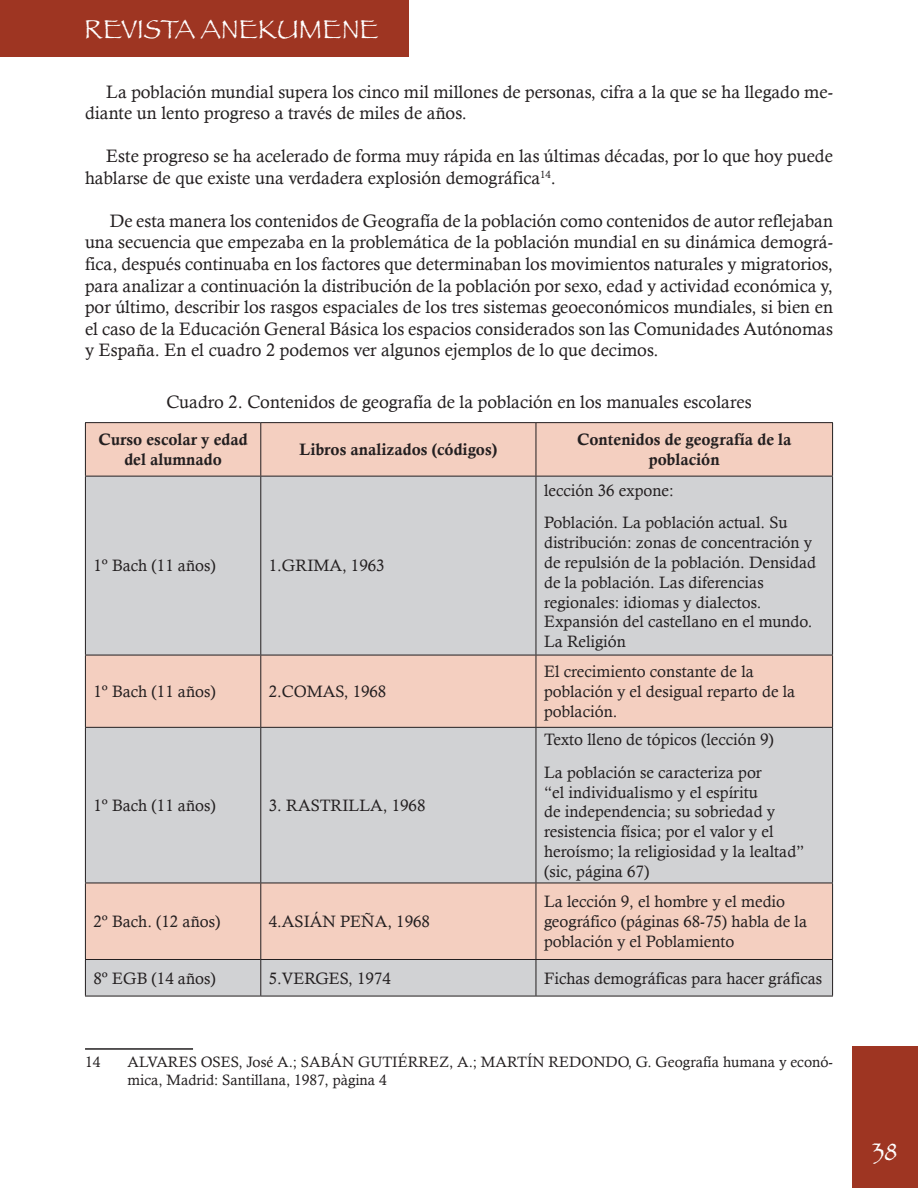
<style>
.page{position:relative;width:918px;height:1188px;background:#fff}
.page>*{position:absolute;margin:0;border:0;box-sizing:border-box;transform-origin:0 0}
.t1{font:27px "Papyrus";color:#fff}
.t2{font:25.5px "Papyrus";color:#fff}
.t3{font:18px/21.6px "Calisto";color:#231f20}
.t4{font:16.5px/19.8px "Calisto";color:#231f20}
.t5{font:16.5px/19.8px "Calis MT Bol";color:#231f20;text-align:center}
.t6{font:15px/18px "Calisto";color:#231f20}
</style>
<div class="page">
<div style="left:0;top:0;width:409px;height:56px;background:#9e3522"></div>
<div style="left:852px;top:1047px;width:66px;height:141px;background:#9e3522"></div>
<div style="left:86px;top:423px;width:746px;height:53px;background:#f4cfc0"></div>
<svg style="left:86px;top:477px;width:746px;height:519px;background:#dad0cd"></svg>
<hr style="left:832px;top:423px;width:1px;height:53px;background:#231f20">
<hr style="left:832px;top:477px;width:1px;height:178px;background:#231f20">
<hr style="left:832px;top:655px;width:1px;height:72px;background:#231f20">
<hr style="left:832px;top:728px;width:1px;height:155px;background:#231f20">
<hr style="left:832px;top:883px;width:1px;height:76px;background:#231f20">
<hr style="left:832px;top:960px;width:1px;height:36px;background:#231f20">
<hr style="left:85px;top:422px;width:176px;height:1px;background:#231f20">
<hr style="left:261px;top:422px;width:275px;height:1px;background:#231f20">
<hr style="left:536px;top:422px;width:297px;height:1px;background:#231f20">
<hr style="left:85px;top:476px;width:176px;height:1px;background:#231f20">
<hr style="left:261px;top:476px;width:275px;height:1px;background:#231f20">
<hr style="left:536px;top:476px;width:297px;height:1px;background:#231f20">
<hr style="left:85px;top:655px;width:176px;height:1px;background:#231f20">
<hr style="left:261px;top:655px;width:275px;height:1px;background:#231f20">
<hr style="left:536px;top:655px;width:297px;height:1px;background:#231f20">
<hr style="left:85px;top:727px;width:176px;height:1px;background:#231f20">
<hr style="left:261px;top:727px;width:275px;height:1px;background:#231f20">
<hr style="left:536px;top:727px;width:297px;height:1px;background:#231f20">
<hr style="left:85px;top:883px;width:176px;height:1px;background:#231f20">
<hr style="left:261px;top:883px;width:275px;height:1px;background:#231f20">
<hr style="left:536px;top:883px;width:297px;height:1px;background:#231f20">
<hr style="left:85px;top:959px;width:176px;height:1px;background:#231f20">
<hr style="left:261px;top:959px;width:275px;height:1px;background:#231f20">
<hr style="left:536px;top:959px;width:297px;height:1px;background:#231f20">
<hr style="left:85px;top:996px;width:176px;height:1px;background:#231f20">
<hr style="left:261px;top:996px;width:275px;height:1px;background:#231f20">
<hr style="left:536px;top:996px;width:297px;height:1px;background:#231f20">
<hr style="left:85px;top:423px;width:1px;height:53px;background:#231f20">
<hr style="left:260px;top:423px;width:1px;height:53px;background:#231f20">
<hr style="left:536px;top:423px;width:1px;height:53px;background:#231f20">
<hr style="left:85px;top:477px;width:1px;height:178px;background:#231f20">
<hr style="left:260px;top:477px;width:1px;height:178px;background:#231f20">
<hr style="left:536px;top:477px;width:1px;height:178px;background:#231f20">
<hr style="left:85px;top:655px;width:1px;height:72px;background:#231f20">
<hr style="left:260px;top:655px;width:1px;height:72px;background:#231f20">
<hr style="left:536px;top:655px;width:1px;height:72px;background:#231f20">
<hr style="left:85px;top:728px;width:1px;height:155px;background:#231f20">
<hr style="left:260px;top:728px;width:1px;height:155px;background:#231f20">
<hr style="left:536px;top:728px;width:1px;height:155px;background:#231f20">
<hr style="left:85px;top:883px;width:1px;height:76px;background:#231f20">
<hr style="left:260px;top:883px;width:1px;height:76px;background:#231f20">
<hr style="left:536px;top:883px;width:1px;height:76px;background:#231f20">
<hr style="left:85px;top:960px;width:1px;height:36px;background:#231f20">
<hr style="left:260px;top:960px;width:1px;height:36px;background:#231f20">
<hr style="left:536px;top:960px;width:1px;height:36px;background:#231f20">
<hr style="left:85px;top:1048px;width:108px;height:2px;background:#231f20">
<h1 class="t1" style="left:84px;top:12px;width:296px">REVISTA ANEKUMENE</h1>
<p class="t3" style="left:85px;top:81px;width:749px;text-indent:21px">La población mundial supera los cinco mil millones de personas, cifra a la que se ha llegado me&shy;diante un lento progreso a través de miles de años.</p>
<p class="t3" style="left:85px;top:145px;width:749px;text-indent:21px">Este progreso se ha acelerado de forma muy rápida en las últimas décadas, por lo que hoy puede hablarse de que existe una verdadera explosión demográfica<sup>14</sup>.</p>
<p class="t3" style="left:85px;top:210px;width:749px;text-align:justify;text-indent:25px">De esta manera los contenidos de Geografía de la población como contenidos de autor reflejaban una secuencia que empezaba en la problemática de la población mundial en su dinámica demográ&shy;fica, después continuaba en los factores que determinaban los movimientos naturales y migratorios, para analizar a continuación la distribución de la población por sexo, edad y actividad económica y, por último, describir los rasgos espaciales de los tres sistemas geoeconómicos mundiales, si bien en el caso de la Educación General Básica los espacios considerados son las Comunidades Autónomas y España. En el cuadro 2 podemos ver algunos ejemplos de lo que decimos.</p>
<p class="t3" style="left:166px;top:391px;width:587px">Cuadro 2. Contenidos de geografía de la población en los manuales escolares</p>
<p class="t5" style="left:99px;top:432px;width:151px">Curso escolar y edad del alumnado</p>
<p class="t5" style="left:300px;top:442px;width:199px">Libros analizados (códigos)</p>
<p class="t5" style="left:577px;top:432px;width:216px">Contenidos de geografía de la población</p>
<p class="t4" style="left:94px;top:556px;width:124px">1º Bach (11 años)</p>
<p class="t4" style="left:269px;top:556px;width:117px">1.GRIMA, 1963</p>
<p class="t4" style="left:94px;top:681px;width:124px">1º Bach (11 años)</p>
<p class="t4" style="left:269px;top:681px;width:119px">2.COMAS, 1968</p>
<p class="t4" style="left:94px;top:795px;width:124px">1º Bach (11 años)</p>
<p class="t4" style="left:269px;top:795px;width:158px">3. RASTRILLA, 1968</p>
<p class="t4" style="left:94px;top:911px;width:128px">2º Bach. (12 años)</p>
<p class="t4" style="left:269px;top:911px;width:163px">4.ASIÁN PEÑA, 1968</p>
<p class="t4" style="left:544px;top:474px;width:245px;line-height:32.5px">lección 36 expone:<br>Población. La población actual. Su</p>
<p class="t4" style="left:544px;top:532px;width:274px">distribución: zonas de concentración y de repulsión de la población. Densidad de la población. Las diferencias regionales: idiomas y dialectos.<br>Expansión del castellano en el mundo.<br>La Religión</p>
<p class="t4" style="left:544px;top:662px;width:253px">El crecimiento constante de la población y el desigual reparto de la población.</p>
<p class="t4" style="left:544px;top:723px;width:231px;line-height:32.5px">Texto lleno de tópicos (lección 9)<br>La población se caracteriza por</p>
<p class="t4" style="left:544px;top:782px;width:262px">“el individualismo y el espíritu<br>de independencia; su sobriedad y resistencia física; por el valor y el heroísmo; la religiosidad y la lealtad” (sic, página 67)</p>
<p class="t4" style="left:544px;top:892px;width:265px">La lección 9, el hombre y el medio geográfico (páginas 68-75) habla de la población y el Poblamiento</p>
<p class="t4" style="left:94px;top:968px;width:124px">8º EGB (14 años)</p>
<p class="t4" style="left:269px;top:968px;width:123px">5.VERGES, 1974</p>
<p class="t4" style="left:544px;top:968px;width:280px">Fichas demográficas para hacer gráficas</p>
<p class="t6" style="left:85px;top:1053px;width:17px">14</p>
<p class="t6" style="left:128px;top:1053px;width:707px">ALVARES OSES, José A.; SABÁN GUTIÉRREZ, A.; MARTÍN REDONDO, G. Geografía humana y econó&shy;mica, Madrid: Santillana, 1987, pàgina 4</p>
<h2 class="t2" style="left:873px;top:1136px;width:26px">38</h2>
</div>
